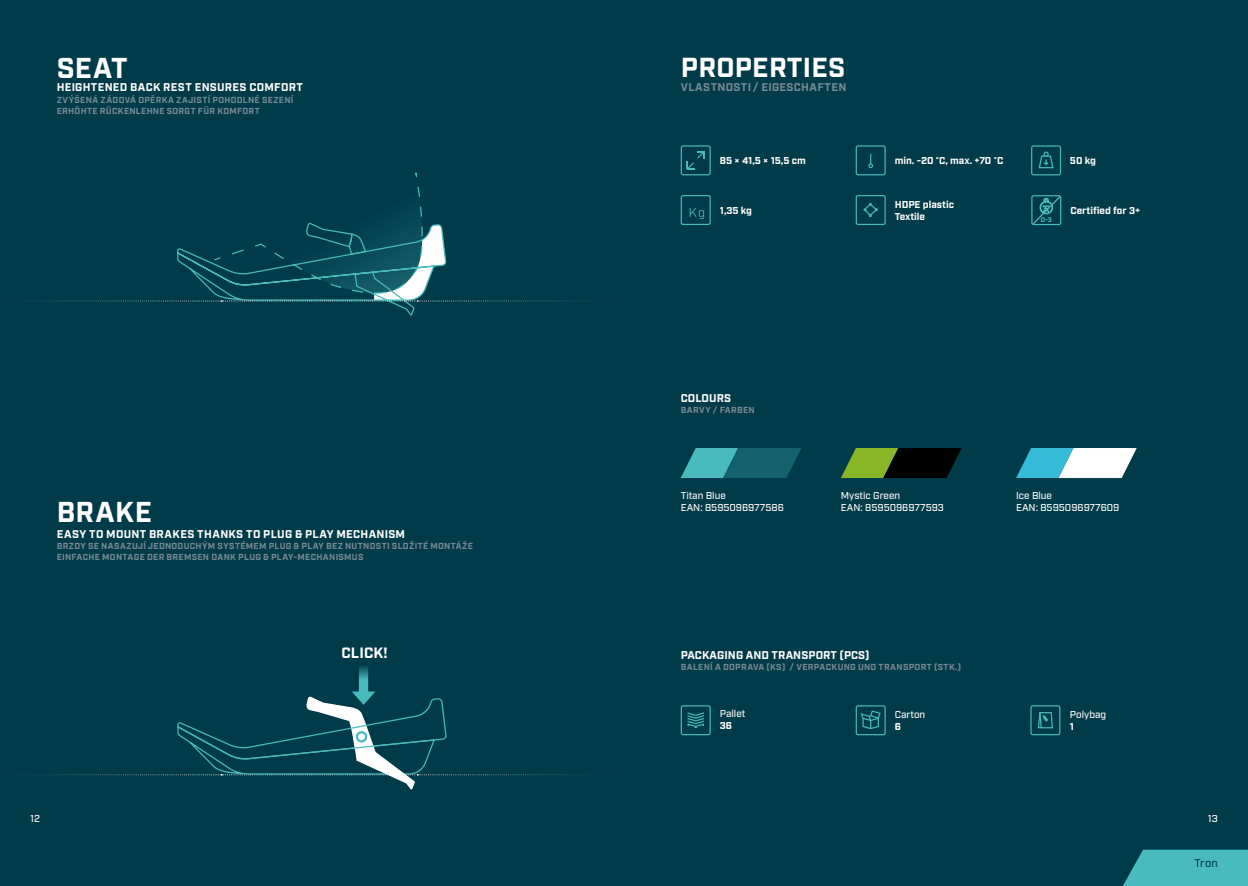
<style>
.page{position:relative;width:1248px;height:886px;background:#fff}
.page>*{position:absolute;margin:0;border:0;box-sizing:border-box;transform-origin:0 0}
.t1{font:700 28.75px "Industry";letter-spacing:.02em;color:#fff}
.t2{font:700 27.5px "Industry";letter-spacing:.01em;color:#fff}
.t3{font:700 15px "Industry";letter-spacing:.01em;color:#fff}
.t4{font:700 11.25px "Industry";letter-spacing:.02em;color:#fff}
.t5{font:700 11.25px "Industry";letter-spacing:.035em;color:#778895}
.t6{font:500 11.25px "Industry";color:#003b4a}
.t7{font:500 10px/12px "Industry";color:#fff}
.t8{font:700 10px/12px "Industry";color:#fff}
.t9{font:700 8.75px/11.2px "Industry";letter-spacing:.035em;color:#778895}
.t10{font:700 6.62px "Industry";color:#4abbbd}
</style>
<div class="page">
<div style="left:0;top:0;width:1247px;height:886px;background:#003b4a"></div>
<svg style="left:1123px;top:850px;width:124px;height:36px;background:#44b0b3"></svg>
<svg style="left:841px;top:448px;width:120px;height:30px;background:#2f4716"></svg>
<div style="left:680px;top:145px;width:30px;height:30px;border:1px solid #4abbbd;border-radius:2px"></div>
<svg style="left:686px;top:151px;width:18px;height:18px"></svg>
<div style="left:855px;top:145px;width:30px;height:30px;border:1px solid #4bbbbf;border-radius:2px"></div>
<svg style="left:868px;top:154px;width:5px;height:14px"></svg>
<div style="left:680px;top:195px;width:30px;height:30px;border:1px solid #4bbbbf;border-radius:2px"></div>
<svg style="left:689px;top:208px;width:15px;height:11px"></svg>
<div style="left:855px;top:195px;width:30px;height:30px;border:1px solid #4abbbd;border-radius:2px"></div>
<svg style="left:863px;top:203px;width:14px;height:14px"></svg>
<svg style="left:1031px;top:145px;width:29px;height:30px"></svg>
<div style="left:680px;top:705px;width:30px;height:30px;border:1px solid #4abbbd;border-radius:2px"></div>
<svg style="left:687px;top:712px;width:17px;height:16px"></svg>
<div style="left:855px;top:705px;width:30px;height:30px;border:1px solid #4abbbd;border-radius:2px"></div>
<svg style="left:855px;top:706px;width:29px;height:29px"></svg>
<svg style="left:1031px;top:195px;width:31px;height:31px"></svg>
<div style="left:1030px;top:705px;width:30px;height:30px;border:1px solid #4abbbd;border-radius:2px"></div>
<svg style="left:1037px;top:712px;width:15px;height:16px"></svg>
<svg style="left:1016px;top:448px;width:120px;height:30px;background:#98cfda"></svg>
<svg style="left:681px;top:448px;width:120px;height:30px;background:#237b83"></svg>
<svg style="left:33px;top:172px;width:552px;height:144px"></svg>
<svg style="left:31px;top:666px;width:556px;height:124px"></svg>
<h1 class="t1" style="left:57px;top:50px;width:72px">SEAT</h1>
<p class="t4" style="left:57px;top:81px;width:248px">HEIGHTENED BACK REST ENSURES COMFORT</p>
<p class="t9" style="left:57px;top:94px;width:238px">ZVÝŠENÁ ZÁDOVÁ OPĚRKA ZAJISTÍ POHODLNÉ SEZENÍ<br>ERHÖHTE RÜCKENLEHNE SORGT FÜR KOMFORT</p>
<h1 class="t1" style="left:57px;top:494px;width:97px">BRAKE</h1>
<p class="t4" style="left:57px;top:527px;width:350px">EASY TO MOUNT BRAKES THANKS TO PLUG &amp; PLAY MECHANISM</p>
<p class="t9" style="left:57px;top:540px;width:417px">BRZDY SE NASAZUJÍ JEDNODUCHÝM SYSTÉMEM PLUG &amp; PLAY BEZ NUTNOSTI SLOŽITÉ MONTÁŽE<br>EINFACHE MONTAGE DER BREMSEN DANK PLUG &amp; PLAY-MECHANISMUS</p>
<h3 class="t3" style="left:341px;top:644px;width:48px">CLICK!</h3>
<h2 class="t2" style="left:680px;top:51px;width:166px">PROPERTIES</h2>
<p class="t5" style="left:680px;top:80px;width:167px">VLASTNOSTI / EIGESCHAFTEN</p>
<p class="t8" style="left:719px;top:155px;width:87px">85 × 41,5 × 15,5 cm</p>
<p class="t8" style="left:719px;top:205px;width:34px">1,35 kg</p>
<p class="t8" style="left:894px;top:155px;width:110px">min. -20 °C, max. +70 °C</p>
<p class="t8" style="left:894px;top:199px;width:61px">HDPE plastic<br>Textile</p>
<p class="t10" style="left:1040px;top:215px;width:13px">0-3</p>
<p class="t8" style="left:1069px;top:155px;width:28px">50 kg</p>
<p class="t8" style="left:1070px;top:205px;width:71px">Certified for 3+</p>
<p class="t4" style="left:680px;top:392px;width:52px">COLOURS</p>
<p class="t9" style="left:680px;top:405px;width:75px">BARVY / FARBEN</p>
<p class="t7" style="left:680px;top:489px;width:105px">Titan Blue<br>EAN: 8595096977586</p>
<p class="t7" style="left:840px;top:490px;width:105px">Mystic Green<br>EAN: 8595096977593</p>
<p class="t7" style="left:1015px;top:490px;width:105px">Ice Blue<br>EAN: 8595096977609</p>
<p class="t4" style="left:680px;top:649px;width:190px">PACKAGING AND TRANSPORT (PCS)</p>
<p class="t9" style="left:680px;top:661px;width:282px">BALENÍ A DOPRAVA (KS) / VERPACKUNG UND TRANSPORT (STK.)</p>
<p class="t7" style="left:719px;top:708px;width:27px">Pallet</p>
<p class="t8" style="left:719px;top:720px;width:14px">36</p>
<p class="t7" style="left:894px;top:709px;width:32px">Carton</p>
<p class="t8" style="left:894px;top:721px;width:8px">6</p>
<p class="t7" style="left:1069px;top:708px;width:38px">Polybag</p>
<p class="t8" style="left:1069px;top:720px;width:6px">1</p>
<p class="t7" style="left:30px;top:813px;width:11px">12</p>
<p class="t7" style="left:1207px;top:813px;width:12px">13</p>
<p class="t6" style="left:1194px;top:857px;width:25px">Tron</p>
</div>
